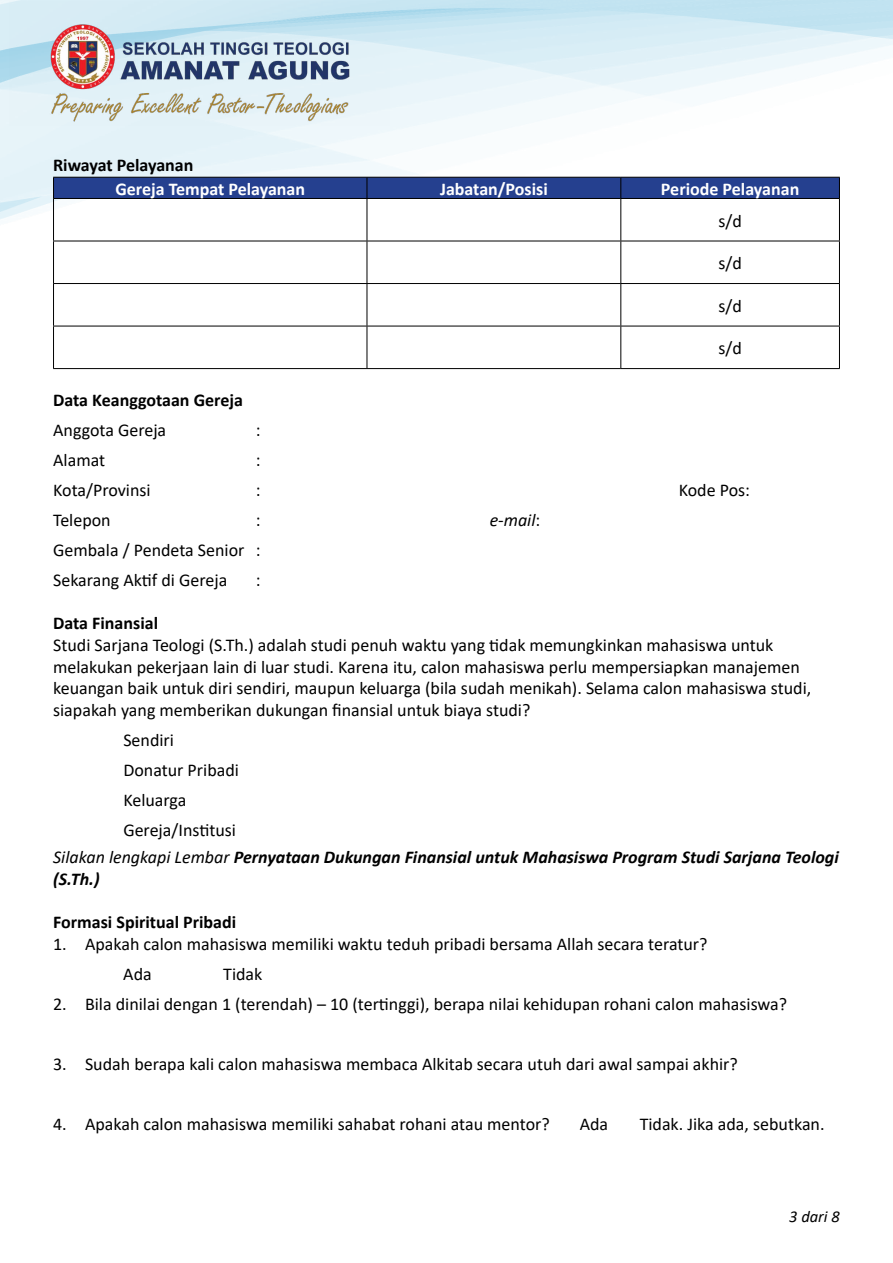
<style>
.page{position:relative;width:893px;height:1263px;background:#fff}
.page>*{position:absolute;margin:0;border:0;box-sizing:border-box;transform-origin:0 0}
.t1{font:18px/30px "Calibri";color:#000}
.t2{font:italic 700 18px/21.6px "Calibri";color:#000}
.t3{font:700 18px "Calibri";color:#000}
.t4{font:700 18px "Calibri";color:#fff}
.t5{font:italic 18px "Calibri";color:#000}
.t6{font:italic 16.5px "Calibri";color:#000}
.s1{font-style:normal}
.s2{font-weight:400}
</style>
<div class="page">
<img style="left:0;top:0;width:893px;height:370px">
<img style="left:9px;top:1px;width:380px;height:124px">
<hr style="left:53px;top:198px;width:314px;height:1px;background:#000">
<hr style="left:367px;top:198px;width:254px;height:1px;background:#000">
<hr style="left:621px;top:198px;width:219px;height:1px;background:#000">
<hr style="left:53px;top:241px;width:314px;height:1px;background:#000">
<hr style="left:367px;top:241px;width:254px;height:1px;background:#000">
<hr style="left:621px;top:241px;width:219px;height:1px;background:#000">
<hr style="left:53px;top:283px;width:314px;height:1px;background:#000">
<hr style="left:367px;top:283px;width:254px;height:1px;background:#000">
<hr style="left:621px;top:283px;width:219px;height:1px;background:#000">
<hr style="left:53px;top:326px;width:314px;height:1px;background:#000">
<hr style="left:367px;top:326px;width:254px;height:1px;background:#000">
<hr style="left:621px;top:326px;width:219px;height:1px;background:#000">
<hr style="left:53px;top:368px;width:314px;height:1px;background:#000">
<hr style="left:367px;top:368px;width:254px;height:1px;background:#000">
<hr style="left:621px;top:368px;width:219px;height:1px;background:#000">
<hr style="left:53px;top:199px;width:1px;height:42px;background:#000">
<hr style="left:53px;top:241px;width:1px;height:42px;background:#000">
<hr style="left:53px;top:284px;width:1px;height:42px;background:#000">
<hr style="left:53px;top:326px;width:1px;height:42px;background:#000">
<div style="left:53px;top:177px;width:787px;height:21px;background:#25408f"></div>
<hr style="left:367px;top:199px;width:1px;height:42px;background:#000">
<hr style="left:620px;top:199px;width:1px;height:42px;background:#000">
<hr style="left:839px;top:199px;width:1px;height:42px;background:#000">
<hr style="left:367px;top:241px;width:1px;height:42px;background:#000">
<hr style="left:620px;top:241px;width:1px;height:42px;background:#000">
<hr style="left:839px;top:241px;width:1px;height:42px;background:#000">
<hr style="left:367px;top:284px;width:1px;height:42px;background:#000">
<hr style="left:620px;top:284px;width:1px;height:42px;background:#000">
<hr style="left:839px;top:284px;width:1px;height:42px;background:#000">
<hr style="left:367px;top:326px;width:1px;height:42px;background:#000">
<hr style="left:620px;top:326px;width:1px;height:42px;background:#000">
<hr style="left:839px;top:326px;width:1px;height:42px;background:#000">
<p class="t3" style="left:53px;top:152px;width:142px">Riwayat Pelayanan</p>
<p class="t4" style="left:115px;top:176px;width:191px">Gereja Tempat Pelayanan</p>
<p class="t4" style="left:440px;top:176px;width:109px">Jabatan/Posisi</p>
<p class="t4" style="left:661px;top:176px;width:140px">Periode Pelayanan</p>
<p class="t1" style="left:718px;top:205px;width:25px">s/d</p>
<p class="t1" style="left:718px;top:248px;width:25px">s/d</p>
<p class="t1" style="left:718px;top:290px;width:25px">s/d</p>
<p class="t1" style="left:718px;top:333px;width:25px">s/d</p>
<p class="t3" style="left:53px;top:387px;width:191px">Data Keanggotaan Gereja</p>
<p class="t1" style="left:53px;top:415px;width:115px">Anggota Gereja</p>
<p class="t1" style="left:256px;top:415px;width:6px">:</p>
<p class="t1" style="left:53px;top:445px;width:54px">Alamat</p>
<p class="t1" style="left:256px;top:445px;width:6px">:</p>
<p class="t1" style="left:53px;top:475px;width:99px">Kota/Provinsi</p>
<p class="t1" style="left:256px;top:475px;width:6px">:</p>
<p class="t1" style="left:679px;top:475px;width:73px">Kode Pos:</p>
<p class="t1" style="left:53px;top:505px;width:59px">Telepon</p>
<p class="t1" style="left:256px;top:505px;width:6px">:</p>
<p class="t5" style="left:490px;top:508px;width:52px">e-mail<span class="s1">:</span></p>
<p class="t1" style="left:53px;top:535px;width:209px">Gembala / Pendeta Senior :<br>Sekarang Aktif di Gereja</p>
<p class="t1" style="left:256px;top:565px;width:6px">:</p>
<p class="t3" style="left:53px;top:611px;width:106px">Data Finansial</p>
<p class="t1" style="left:53px;top:634px;width:760px;line-height:21.6px">Studi Sarjana Teologi (S.Th.) adalah studi penuh waktu yang tidak memungkinkan mahasiswa untuk melakukan pekerjaan lain di luar studi. Karena itu, calon mahasiswa perlu mempersiapkan manajemen keuangan baik untuk diri sendiri, maupun keluarga (bila sudah menikah). Selama calon mahasiswa studi, siapakah yang memberikan dukungan finansial untuk biaya studi?</p>
<p class="t1" style="left:123px;top:724px;width:117px">Sendiri<br>Donatur Pribadi<br>Keluarga<br>Gereja/Institusi</p>
<p class="t2" style="left:53px;top:846px;width:787px"><span class="s2">Silakan lengkapi Lembar</span> Pernyataan Dukungan Finansial untuk Mahasiswa Program Studi Sarjana Teologi (S.Th.)</p>
<p class="t3" style="left:53px;top:909px;width:185px">Formasi Spiritual Pribadi</p>
<p class="t1" style="left:123px;top:928px;width:586px;text-indent:-70px">1. Apakah calon mahasiswa memiliki waktu teduh pribadi bersama Allah secara teratur?<br>Ada</p>
<p class="t1" style="left:223px;top:958px;width:41px">Tidak</p>
<p class="t1" style="left:53px;top:988px;width:736px">2. Bila dinilai dengan 1 (terendah) – 10 (tertinggi), berapa nilai kehidupan rohani calon mahasiswa?</p>
<p class="t1" style="left:53px;top:1048px;width:686px">3. Sudah berapa kali calon mahasiswa membaca Alkitab secara utuh dari awal sampai akhir?</p>
<p class="t1" style="left:53px;top:1108px;width:498px">4. Apakah calon mahasiswa memiliki sahabat rohani atau mentor?</p>
<p class="t1" style="left:580px;top:1108px;width:30px">Ada</p>
<p class="t1" style="left:640px;top:1108px;width:186px">Tidak. Jika ada, sebutkan.</p>
<p class="t6" style="left:789px;top:1205px;width:52px">3 dari 8</p>
</div>
